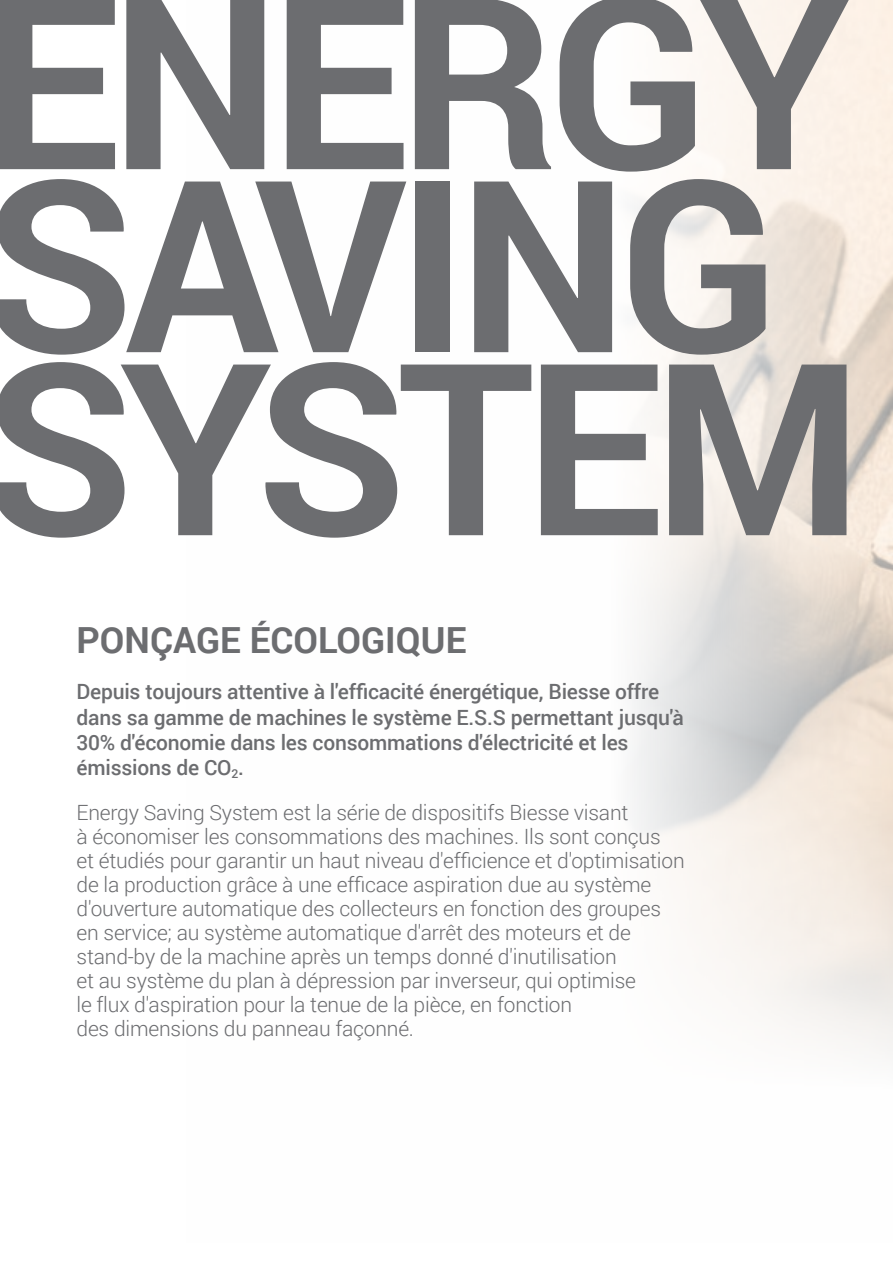
<style>
.page{position:relative;width:893px;height:1263px;background:#fff}
.page>*{position:absolute;margin:0;border:0;box-sizing:border-box;transform-origin:0 0}
.PAG_VERDI_-_TITOLONE{font:700 240px "Roboto";letter-spacing:-.04em;color:#6c6d70}
.PAG_VERDI_-_STRILLO{font:700 36px "Roboto";color:#6c6d70}
.PAG_VERDI_-_TESTO{font:300 21px/24px "Roboto";letter-spacing:-.01em;color:#6c6d70}
.PAG_VERDI_-_INTRO{font:500 21px/25.2px "Roboto";letter-spacing:-.01em;color:#6c6d70}
</style>
<div class="page">
<p class="PAG_VERDI_-_TITOLONE" style="left:-18px;top:-86px;width:869px">ENERGY</p>
<p class="PAG_VERDI_-_TITOLONE" style="left:-18px;top:97px;width:798px">SAVING</p>
<p class="PAG_VERDI_-_TITOLONE" style="left:-18px;top:280px;width:882px">SYSTEM</p>
<p class="PAG_VERDI_-_STRILLO" style="left:77px;top:615px;width:391px">PONÇAGE ÉCOLOGIQUE</p>
<p class="PAG_VERDI_-_INTRO" style="left:77px;top:678px;width:609px">Depuis toujours attentive à l'efficacité énergétique, Biesse offre dans sa gamme de machines le système E.S.S permettant jusqu'à 30% d'économie dans les consommations d'électricité et les émissions de CO<sub>2</sub>.</p>
<p class="PAG_VERDI_-_TESTO" style="left:77px;top:800px;width:610px">Energy Saving System est la série de dispositifs Biesse visant<br>à économiser les consommations des machines. Ils sont conçus<br>et étudiés pour garantir un haut niveau d'efficience et d'optimisation de la production grâce à une efficace aspiration due au système d'ouverture automatique des collecteurs en fonction des groupes en service; au système automatique d'arrêt des moteurs et de stand‑by de la machine après un temps donné d'inutilisation<br>et au système du plan à dépression par inverseur, qui optimise<br>le flux d'aspiration pour la tenue de la pièce, en fonction<br>des dimensions du panneau façonné.</p>
</div>
